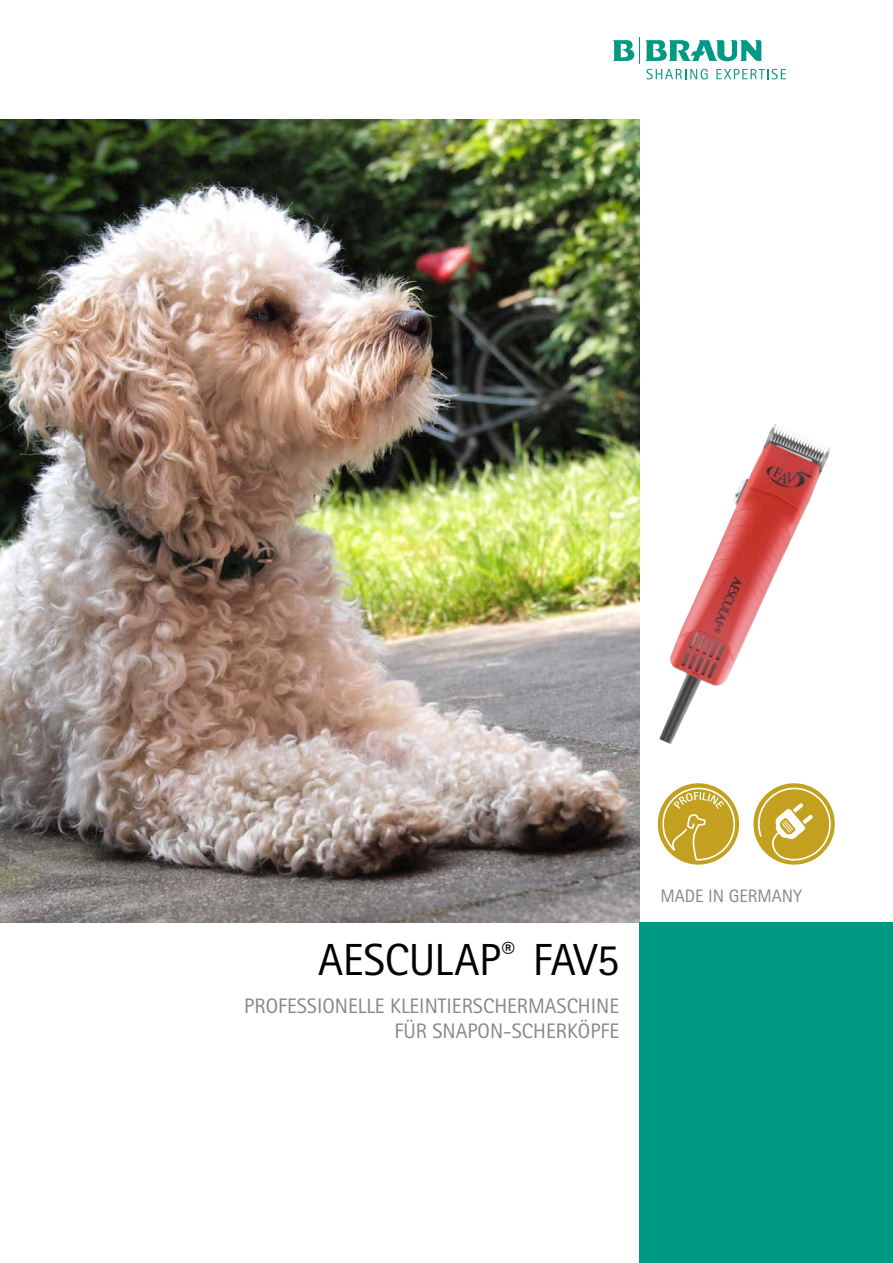
<style>
.page{position:relative;width:893px;height:1263px;background:#fff}
.page>*{position:absolute;margin:0;border:0;box-sizing:border-box;transform-origin:0 0}
.t1{font:45px "Rotis Sans Serif Pro";letter-spacing:-.01em;color:#000}
.t2{font:21px/25.5px "Rotis Sans Serif Pro";color:#878787;text-align:right}
.t3{font:18px "Rotis Sans Serif Pro";color:#878787}
</style>
<div class="page">
<img style="left:0;top:119px;width:640px;height:804px">
<svg style="left:646px;top:69px;width:62px;height:10px"></svg>
<svg style="left:716px;top:69px;width:70px;height:10px"></svg>
<svg style="left:612px;top:37px;width:150px;height:26px"></svg>
<div style="left:640px;top:923px;width:253px;height:340px;background:#009984"></div>
<img style="left:659px;top:432px;width:171px;height:312px">
<svg style="left:657px;top:782px;width:83px;height:83px"></svg>
<div style="left:656px;top:781px;width:85px;height:85px;border:2px solid #fff;border-radius:50%"></div>
<svg style="left:662px;top:787px;width:78px;height:74px"></svg>
<svg style="left:752px;top:782px;width:84px;height:83px"></svg>
<div style="left:752px;top:781px;width:85px;height:85px;border:2px solid #fff;border-radius:50%"></div>
<svg style="left:758px;top:787px;width:77px;height:74px"></svg>
<h1 class="t1" style="left:318px;top:933px;width:303px">AESCULAP<sup>®</sup> FAV5</h1>
<p class="t2" style="left:244px;top:993px;width:376px">PROFESSIONELLE KLEINTIERSCHERMASCHINE<br>FÜR SNAPON-SCHERKÖPFE</p>
<p class="t3" style="left:660px;top:886px;width:143px">MADE IN GERMANY</p>
</div>
